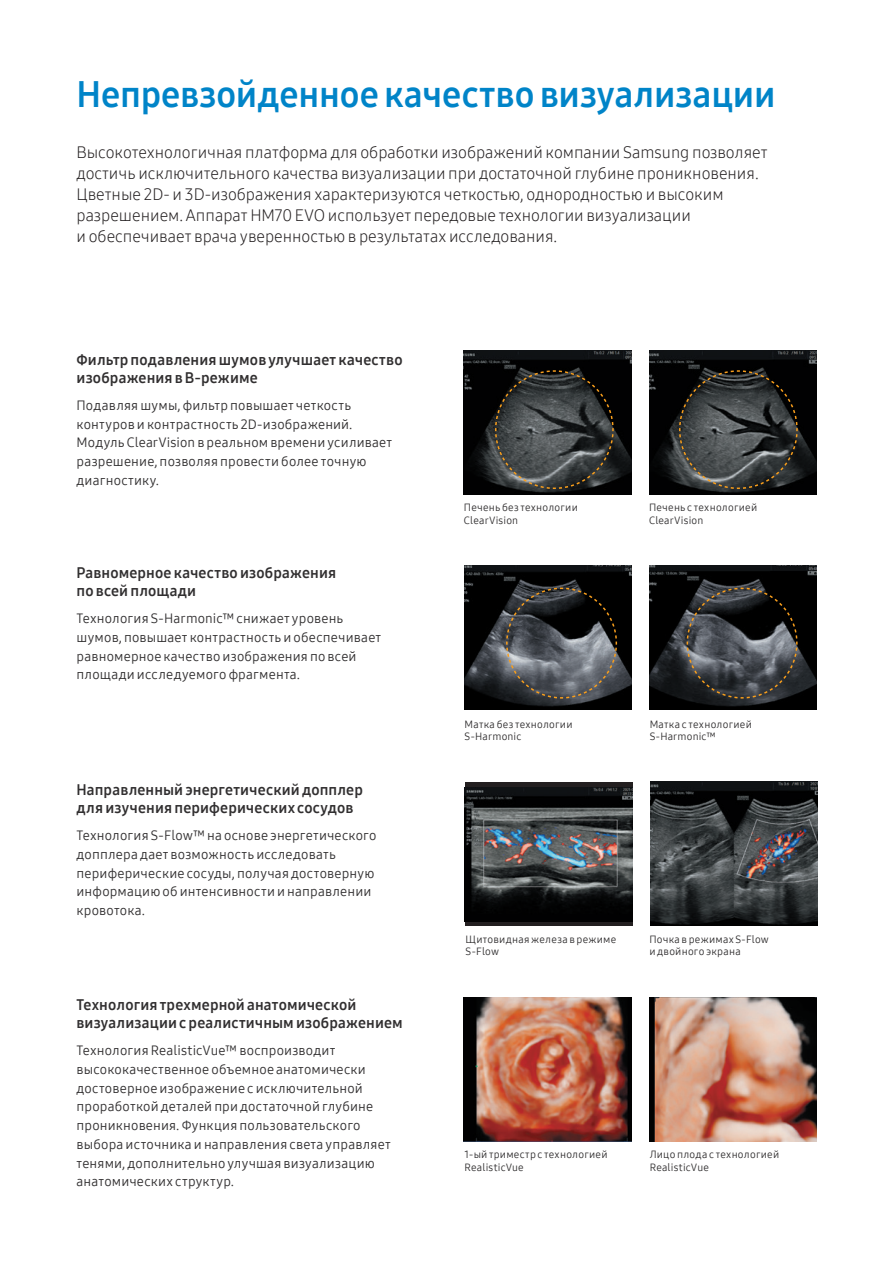
<style>
.page{position:relative;width:893px;height:1263px;background:#fff}
.page>*{position:absolute;margin:0;border:0;box-sizing:border-box;transform-origin:0 0}
.Шапка{font:36px "Samsung One 700";color:#0084c8}
.Текст_под_шапкой{font:16.5px/21px "Samsung One 300";color:#231f20}
.Названия{font:15px/18px "Samsung One 700";letter-spacing:.01em;color:#312f30}
.текст_под_названиями{font:13.5px/18.8px "Samsung One 400";letter-spacing:.015em;color:#312f30}
.Под_эхограммами{font:10.5px/12.6px "Samsung One 400";letter-spacing:.025em;color:#312f30}
</style>
<div class="page">
<img style="left:464px;top:997px;width:167px;height:144px">
<img style="left:649px;top:997px;width:167px;height:144px">
<img style="left:464px;top:565px;width:168px;height:144px">
<img style="left:650px;top:565px;width:167px;height:144px">
<svg style="left:505px;top:587px;width:113px;height:112px;background:#484a4c"></svg>
<svg style="left:686px;top:587px;width:112px;height:112px;background:#3d3f41"></svg>
<img style="left:464px;top:351px;width:167px;height:144px">
<img style="left:649px;top:351px;width:167px;height:144px">
<svg style="left:494px;top:369px;width:120px;height:121px;background:#3b3d3c"></svg>
<svg style="left:678px;top:369px;width:120px;height:121px;background:#393b3a"></svg>
<div style="left:465px;top:782px;width:167px;height:144px;background:#231f20"></div>
<img style="left:465px;top:787px;width:167px;height:134px">
<img style="left:651px;top:782px;width:166px;height:144px">
<p class="Шапка" style="left:77px;top:70px;width:700px">Непревзойденное качество визуализации</p>
<p class="Текст_под_шапкой" style="left:77px;top:142px;width:692px">Высокотехнологичная платформа для обработки изображений компании Samsung позволяет достичь исключительного качества визуализации при достаточной глубине проникновения.<br>Цветные 2D- и 3D-изображения характеризуются четкостью, однородностью и высоким разрешением. Аппарат HM70 EVO использует передовые технологии визуализации<br>и обеспечивает врача уверенностью в результатах исследования.</p>
<p class="Названия" style="left:77px;top:350px;width:327px">Фильтр подавления шумов улучшает качество изображения в В-режиме</p>
<p class="текст_под_названиями" style="left:77px;top:396px;width:317px">Подавляя шумы, фильтр повышает четкость контуров и контрастность 2D-изображений.<br>Модуль ClearVision в реальном времени усиливает разрешение, позволяя провести более точную диагностику.</p>
<p class="Названия" style="left:77px;top:563px;width:261px">Равномерное качество изображения по всей площади</p>
<p class="текст_под_названиями" style="left:77px;top:609px;width:306px">Технология S-Harmonic™ снижает уровень шумов, повышает контрастность и обеспечивает равномерное качество изображения по всей площади исследуемого фрагмента.</p>
<p class="Названия" style="left:77px;top:780px;width:288px">Направленный энергетический допплер для изучения периферических сосудов</p>
<p class="текст_под_названиями" style="left:77px;top:826px;width:302px">Технология S-Flow™ на основе энергетического допплера дает возможность исследовать периферические сосуды, получая достоверную информацию об интенсивности и направлении кровотока.</p>
<p class="Названия" style="left:77px;top:995px;width:328px">Технология трехмерной анатомической визуализации с реалистичным изображением</p>
<p class="текст_под_названиями" style="left:77px;top:1041px;width:316px">Технология RealisticVue™ воспроизводит высококачественное объемное анатомически достоверное изображение с исключительной проработкой деталей при достаточной глубине проникновения. Функция пользовательского выбора источника и направления света управляет тенями, дополнительно улучшая визуализацию анатомических структур.</p>
<p class="Под_эхограммами" style="left:464px;top:501px;width:116px">Печень без технологии<br>ClearVision</p>
<p class="Под_эхограммами" style="left:649px;top:501px;width:110px">Печень с технологией<br>ClearVision</p>
<p class="Под_эхограммами" style="left:465px;top:717px;width:110px">Матка без технологии<br>S-Harmonic</p>
<p class="Под_эхограммами" style="left:650px;top:717px;width:104px">Матка с технологией<br>S-Harmonic™</p>
<p class="Под_эхограммами" style="left:466px;top:933px;width:152px">Щитовидная железа в режиме<br>S-Flow</p>
<p class="Под_эхограммами" style="left:649px;top:933px;width:121px">Почка в режимах S-Flow и двойного экрана</p>
<p class="Под_эхограммами" style="left:465px;top:1148px;width:144px">1-ый триместр с технологией<br>RealisticVue</p>
<p class="Под_эхограммами" style="left:650px;top:1148px;width:131px">Лицо плода с технологией<br>RealisticVue</p>
</div>
